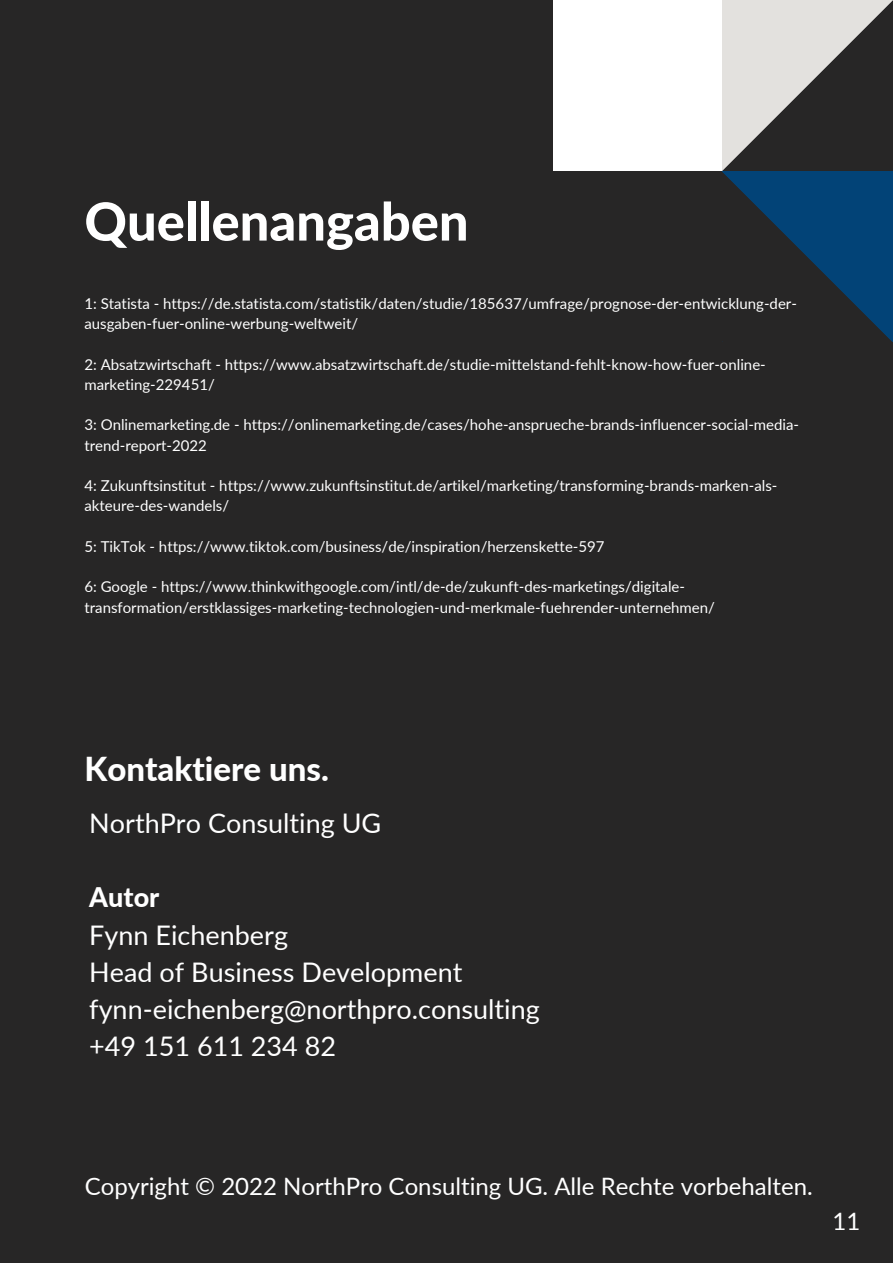
<style>
.page{position:relative;width:893px;height:1264px;background:#fff}
.page>*{position:absolute;margin:0;border:0;box-sizing:border-box;transform-origin:0 0}
.t1{font:800 52.5px "Lato";color:#fff}
.t2{font:800 33px "Lato";color:#fff}
.t3{font:27px/37px "Lato";color:#fff}
.t4{font:800 27px "Lato";color:#fff}
.t5{font:24px "Lato";color:#fff}
.t6{font:15px/20.2px "Lato";color:#fff}
</style>
<div class="page">
<div style="left:0;top:0;width:892px;height:1262px;background:#272626"></div>
<svg style="left:722px;top:0;width:170px;height:171px;fill:#e3e1de"></svg>
<svg style="left:722px;top:171px;width:170px;height:171px;fill:#034274"></svg>
<div style="left:553px;top:0;width:169px;height:171px;background:#fff"></div>
<h1 class="t1" style="left:84px;top:189px;width:385px">Quellenangaben</h1>
<p class="t6" style="left:84px;top:293px;width:714px">1: Statista - https://de.statista.com/statistik/daten/studie/185637/umfrage/prognose-der-entwicklung-der&shy;ausgaben-fuer-online-werbung-weltweit/</p>
<p class="t6" style="left:84px;top:354px;width:682px">2: Absatzwirtschaft - https://www.absatzwirtschaft.de/studie-mittelstand-fehlt-know-how-fuer-online&shy;marketing-229451/</p>
<p class="t6" style="left:84px;top:414px;width:716px">3: Onlinemarketing.de - https://onlinemarketing.de/cases/hohe-ansprueche-brands-influencer-social-media&shy;trend-report-2022</p>
<p class="t6" style="left:84px;top:475px;width:694px">4: Zukunftsinstitut - https://www.zukunftsinstitut.de/artikel/marketing/transforming-brands-marken-als&shy;akteure-des-wandels/</p>
<p class="t6" style="left:84px;top:536px;width:521px">5: TikTok - https://www.tiktok.com/business/de/inspiration/herzenskette-597</p>
<p class="t6" style="left:84px;top:576px;width:632px">6: Google - https://www.thinkwithgoogle.com/intl/de-de/zukunft-des-marketings/digitale&shy;transformation/erstklassiges-marketing-technologien-und-merkmale-fuehrender-unternehmen/</p>
<h2 class="t2" style="left:84px;top:748px;width:246px">Kontaktiere uns.</h2>
<h3 class="t3" style="left:89px;top:804px;width:293px">NorthPro Consulting UG</h3>
<h3 class="t4" style="left:89px;top:880px;width:72px">Autor</h3>
<h3 class="t3" style="left:89px;top:915px;width:452px">Fynn Eichenberg<br>Head of Business Development fynn-eichenberg@northpro.consulting +49 151 611 234 82</h3>
<h3 class="t5" style="left:85px;top:1171px;width:729px">Copyright © 2022 NorthPro Consulting UG. Alle Rechte vorbehalten.</h3>
<h3 class="t5" style="left:832px;top:1205px;width:29px">11</h3>
</div>
